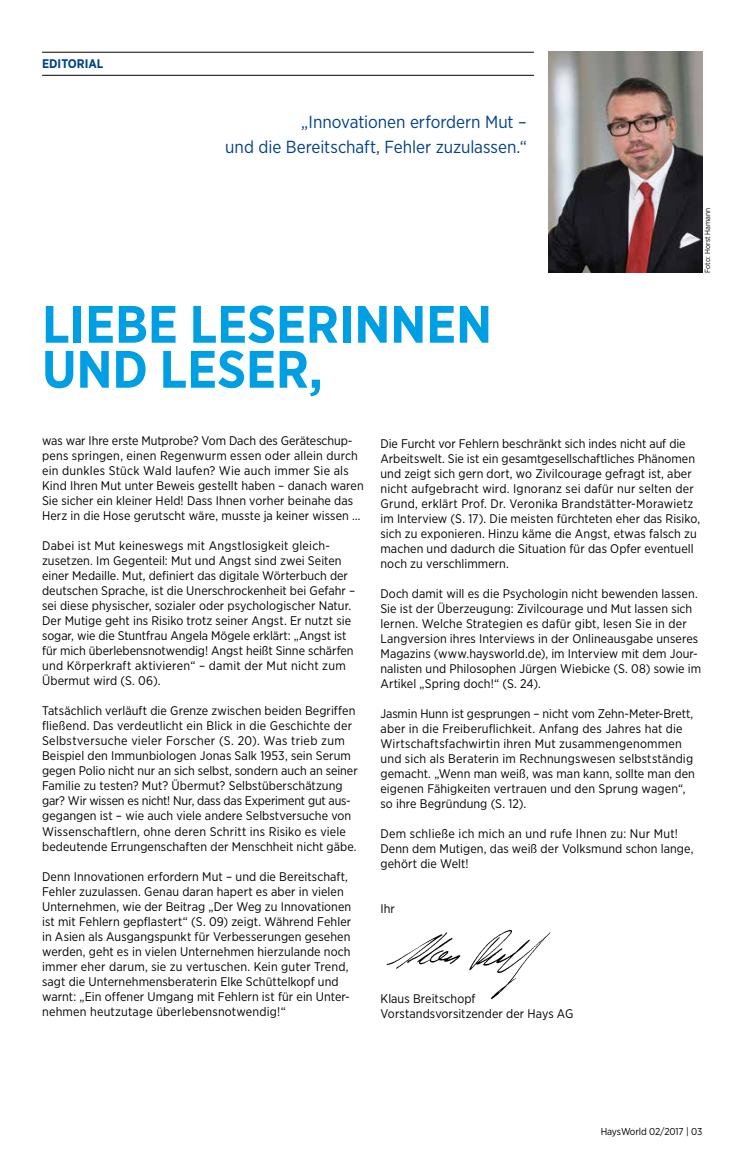
<style>
.page{position:relative;width:745px;height:1170px;background:#fff}
.page>*{position:absolute;margin:0;border:0;box-sizing:border-box;transform-origin:0 0}
.t1{font:700 52.5px/45px "Gotham Narrow";color:#009ee3}
.t2{font:17.5px/25px "Gotham Narrow";letter-spacing:-.005em;color:#004189;text-align:right}
.t3{font:12.5px/15px "Gotham Narrow";letter-spacing:.005em;color:#000}
.t4{font:700 12.5px "Gotham Narrow";color:#004189}
.t5{font:10px "Gotham Narrow";letter-spacing:-.01em;color:#000}
.t6{font:7.5px "Gotham Narrow";letter-spacing:-.01em;color:#000}
</style>
<div class="page">
<hr style="left:42px;top:52px;width:491px;height:1px;background:#000">
<hr style="left:42px;top:75px;width:491px;height:1px;background:#000">
<img style="left:548px;top:51px;width:154px;height:222px">
<img style="left:386px;top:930px;width:165px;height:70px">
<p class="t4" style="left:42px;top:55px;width:63px">EDITORIAL</p>
<h2 class="t2" style="left:225px;top:109px;width:303px">„Innovationen erfordern Mut –<br>und die Bereitschaft, Fehler zuzulassen.“</h2>
<h1 class="t1" style="left:42px;top:301px;width:451px">LIEBE LESERINNEN<br>UND LESER,</h1>
<p class="t6" style="left:702px;top:273px;width:66px;rotate:-90deg">Foto: Horst Hamann</p>
<p class="t3" style="left:42px;top:433px;width:323px">was war Ihre erste Mutprobe? Vom Dach des Geräteschup&shy;pens springen, einen Regenwurm essen oder allein durch ein dunkles Stück Wald laufen? Wie auch immer Sie als Kind Ihren Mut unter Beweis gestellt haben – danach waren Sie sicher ein kleiner Held! Dass Ihnen vorher beinahe das Herz in die Hose gerutscht wäre, musste ja keiner wissen …</p>
<p class="t3" style="left:42px;top:538px;width:314px">Dabei ist Mut keineswegs mit Angstlosigkeit gleich&shy;zusetzen. Im Gegenteil: Mut und Angst sind zwei Seiten einer Medaille. Mut, definiert das digitale Wörterbuch der deutschen Sprache, ist die Unerschrockenheit bei Gefahr – sei diese physischer, sozialer oder psychologischer Natur.<br>Der Mutige geht ins Risiko trotz seiner Angst. Er nutzt sie sogar, wie die Stuntfrau Angela Mögele erklärt: „Angst ist für mich überlebensnotwendig! Angst heißt Sinne schärfen und Körperkraft aktivieren“ – damit der Mut nicht zum Übermut wird (S. 06).</p>
<p class="t3" style="left:42px;top:703px;width:317px">Tatsächlich verläuft die Grenze zwischen beiden Begriffen fließend. Das verdeutlicht ein Blick in die Geschichte der Selbstversuche vieler Forscher (S. 20). Was trieb zum Beispiel den Immunbiologen Jonas Salk 1953, sein Serum gegen Polio nicht nur an sich selbst, sondern auch an seiner Familie zu testen? Mut? Übermut? Selbstüberschätzung gar? Wir wissen es nicht! Nur, dass das Experiment gut aus&shy;gegangen ist – wie auch viele andere Selbstversuche von Wissenschaftlern, ohne deren Schritt ins Risiko es viele bedeutende Errungenschaften der Menschheit nicht gäbe.</p>
<p class="t3" style="left:42px;top:868px;width:310px">Denn Innovationen erfordern Mut – und die Bereitschaft, Fehler zuzulassen. Genau daran hapert es aber in vielen Unternehmen, wie der Beitrag „Der Weg zu Innovationen ist mit Fehlern gepflastert“ (S. 09) zeigt. Während Fehler in Asien als Ausgangspunkt für Verbesserungen gesehen werden, geht es in vielen Unternehmen hierzulande noch immer eher darum, sie zu vertuschen. Kein guter Trend, sagt die Unternehmensberaterin Elke Schüttelkopf und warnt: „Ein offener Umgang mit Fehlern ist für ein Unter&shy;nehmen heutzutage überlebensnotwendig!“</p>
<p class="t3" style="left:380px;top:436px;width:321px">Die Furcht vor Fehlern beschränkt sich indes nicht auf die Arbeitswelt. Sie ist ein gesamtgesellschaftliches Phänomen und zeigt sich gern dort, wo Zivilcourage gefragt ist, aber nicht aufgebracht wird. Ignoranz sei dafür nur selten der Grund, erklärt Prof. Dr. Veronika Brandstätter-Morawietz im Interview (S. 17). Die meisten fürchteten eher das Risiko, sich zu exponieren. Hinzu käme die Angst, etwas falsch zu machen und dadurch die Situation für das Opfer eventuell noch zu verschlimmern.</p>
<p class="t3" style="left:380px;top:586px;width:322px">Doch damit will es die Psychologin nicht bewenden lassen.<br>Sie ist der Überzeugung: Zivilcourage und Mut lassen sich lernen. Welche Strategien es dafür gibt, lesen Sie in der Langversion ihres Interviews in der Onlineausgabe unseres Magazins (www.haysworld.de), im Interview mit dem Jour&shy;nalisten und Philosophen Jürgen Wiebicke (S. 08) sowie im Artikel „Spring doch!“ (S. 24).</p>
<p class="t3" style="left:380px;top:706px;width:316px">Jasmin Hunn ist gesprungen – nicht vom Zehn-Meter-Brett, aber in die Freiberuflichkeit. Anfang des Jahres hat die Wirtschaftsfachwirtin ihren Mut zusammengenommen und sich als Beraterin im Rechnungswesen selbstständig gemacht. „Wenn man weiß, was man kann, sollte man den eigenen Fähigkeiten vertrauen und den Sprung wagen“, so ihre Begründung (S. 12).</p>
<p class="t3" style="left:380px;top:826px;width:314px">Dem schließe ich mich an und rufe Ihnen zu: Nur Mut!<br>Denn dem Mutigen, das weiß der Volksmund schon lange, gehört die Welt!</p>
<p class="t3" style="left:380px;top:901px;width:16px">Ihr</p>
<p class="t3" style="left:380px;top:991px;width:194px">Klaus Breitschopf<br>Vorstandsvorsitzender der Hays AG</p>
<p class="t5" style="left:600px;top:1125px;width:103px">HaysWorld 02/2017 | 03</p>
</div>
